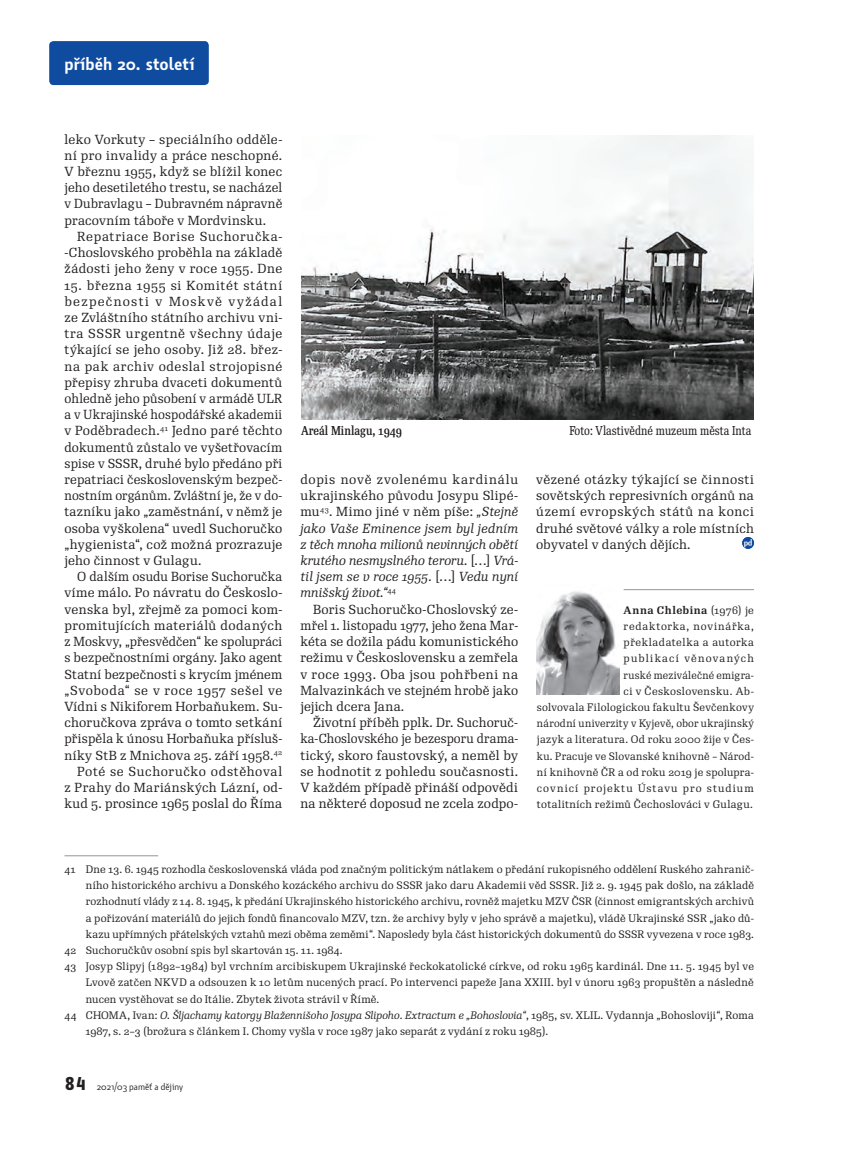
<style>
.page{position:relative;width:860px;height:1150px;background:#fff}
.page>*{position:absolute;margin:0;border:0;box-sizing:border-box;transform-origin:0 0}
.t1{font:600 18px "Botanika Std";color:#fff}
.t2{font:12.75px/16.2px "Re Public Std";letter-spacing:.02em;color:#231f20;text-align:justify}
.t3{font:italic 12.75px/16.2px "Re Public Std";letter-spacing:.01em;color:#231f20;text-align:justify}
.t4{font:12.45px "Re Public Std Cond";color:#231f20}
.t5{font:500 12.45px "Re Public Std Cond";color:#231f20}
.t6{font:10.5px "Re Public Std";letter-spacing:.02em;color:#231f20}
.t7{font:10.5px/16.2px "Re Public Std";letter-spacing:.04em;color:#231f20;text-align:right}
.t8{font:italic 10.5px "Re Public Std";letter-spacing:.005em;color:#231f20}
.t9{font:9.75px "Botanika Std";color:#231f20}
.s1{font-style:normal}
.s2{font-weight:700}
.s3{font-family:"Botanika Mono";font-weight:700;font-size:18px}
</style>
<div class="page">
<div style="left:49px;top:41px;width:160px;height:44px;background:#0f4ca0;border-radius:4px"></div>
<hr style="left:64px;top:855px;width:94px;height:1px;background:#939598">
<img style="left:301px;top:135px;width:452px;height:284px">
<svg style="left:742px;top:537px;width:11px;height:12px"></svg>
<svg style="left:744px;top:539px;width:7px;height:8px"></svg>
<hr style="left:623px;top:589px;width:130px;height:1px;background:#939598">
<img style="left:536px;top:591px;width:83px;height:103px">
<h1 class="t1" style="left:64px;top:51px;width:131px">příběh 20. století</h1>
<p class="t2" style="left:64px;top:131px;width:219px">leko Vorkuty – speciálního odděle&shy;ní pro invalidy a práce neschopné.<br>V březnu 1955, když se blížil konec jeho desetiletého trestu, se nacházel v Dubravlagu – Dubravném nápravně pracovním táboře v Mordvinsku.</p>
<p class="t2" style="left:64px;top:228px;width:219px;text-indent:13px">Repatriace Borise Suchoručka--Choslovského proběhla na základě žádosti jeho ženy v roce 1955. Dne</p>
<p class="t2" style="left:64px;top:277px;width:219px">15. března 1955 si Komitét státní bezpečnosti v Moskvě vyžádal ze Zvláštního státního archivu vni&shy;tra SSSR urgentně všechny údaje týkající se jeho osoby. Již 28. břez&shy;na pak archiv odeslal strojopisné přepisy zhruba dvaceti dokumentů ohledně jeho působení v armádě ULR a v Ukrajinské hospodářské akademii v Poděbradech.<sup>41</sup> Jedno paré těchto dokumentů zůstalo ve vyšetřovacím spise v SSSR, druhé bylo předáno při repatriaci československým bezpeč&shy;nostním orgánům. Zvláštní je, že v do&shy;tazníku jako „zaměstnání, v němž je osoba vyškolena“ uvedl Suchoručko „hygienista“, což možná prozrazuje jeho činnost v Gulagu.</p>
<p class="t2" style="left:64px;top:568px;width:219px;text-align:right">O dalším osudu Borise Suchoručka víme málo. Po návratu do Českoslo&shy;venska byl, zřejmě za pomoci kom&shy;promitujících materiálů dodaných z Moskvy, „přesvědčen“ ke spolupráci s bezpečnostními orgány. Jako agent Statní bezpečnosti s krycím jménem „Svoboda“ se v roce 1957 sešel ve Vídni s Nikiforem Horbaňukem. Su&shy;choručkova zpráva o tomto setkání přispěla k únosu Horbaňuka přísluš&shy;níky StB z Mnichova 25. září 1958.<sup>42<br></sup>Poté se Suchoručko odstěhoval<br>z Prahy do Mariánských Lázní, od&shy;kud 5. prosince 1965 poslal do Říma</p>
<p class="t5" style="left:301px;top:423px;width:102px">Areál Minlagu, 1949</p>
<p class="t4" style="left:569px;top:423px;width:183px">Foto: Vlastivědné muzeum města Inta</p>
<p class="t3" style="left:300px;top:471px;width:219px"><span class="s1">dopis nově zvolenému kardinálu ukrajinského původu Josypu Slipé&shy;mu</span><sup>43</sup><span class="s1">. Mimo jiné v něm píše:</span> „Stejně jako Vaše Eminence jsem byl jedním z těch mnoha milionů nevinných obětí krutého nesmyslného teroru. <span class="s1">[…]</span> Vrá&shy;til jsem se v roce 1955. <span class="s1">[…]</span> Vedu nyní mnišský život.“<sup>44</sup></p>
<p class="t2" style="left:300px;top:601px;width:219px;text-indent:13px">Boris Suchoručko-Choslovský ze&shy;mřel 1. listopadu 1977, jeho žena Mar&shy;kéta se dožila pádu komunistického režimu v Československu a zemřela v roce 1993. Oba jsou pohřbeni na Malvazinkách ve stejném hrobě jako jejich dcera Jana.</p>
<p class="t2" style="left:300px;top:714px;width:219px;text-indent:13px">Životní příběh pplk. Dr. Suchoruč&shy;ka-Choslovského je bezesporu drama&shy;tický, skoro faustovský, a neměl by se hodnotit z pohledu současnosti.<br>V každém případě přináší odpovědi na některé doposud ne zcela zodpo-</p>
<p class="t2" style="left:536px;top:471px;width:219px">vězené otázky týkající se činnosti sovětských represivních orgánů na území evropských států na konci druhé světové války a role místních obyvatel v daných dějích.</p>
<p class="t7" style="left:536px;top:602px;width:218px"><span class="s2">Anna Chlebina</span> (1976) je<br>redaktorka, novinářka,<br>překladatelka a autorka<br>publikací věnovaných<br>ruské meziválečné emigra-<br>ci v Československu. Ab-<br>solvovala Filologickou fakultu Ševčenkovy národní univerzity v Kyjevě, obor ukrajinský jazyk a literatura. Od roku 2000 žije v Čes&shy;ku. Pracuje ve Slovanské knihovně – Národ&shy;ní knihovně ČR a od roku 2019 je spolupra&shy;covnicí projektu Ústavu pro studium totalitních režimů Čechoslováci v Gulagu.</p>
<p class="t6" style="left:64px;top:862px;width:690px">41 Dne 13. 6. 1945 rozhodla československá vláda pod značným politickým nátlakem o předání rukopisného oddělení Ruského zahranič-</p>
<p class="t6" style="left:86px;top:878px;width:669px">ního historického archivu a Donského kozáckého archivu do SSSR jako daru Akademii věd SSSR. Již 2. 9. 1945 pak došlo, na základě</p>
<p class="t6" style="left:86px;top:895px;width:669px">rozhodnutí vlády z 14. 8. 1945, k předání Ukrajinského historického archivu, rovněž majetku MZV ČSR (činnost emigrantských archivů</p>
<p class="t6" style="left:86px;top:911px;width:669px">a pořizování materiálů do jejich fondů financovalo MZV, tzn. že archivy byly v jeho správě a majetku), vládě Ukrajinské SSR „jako dů-</p>
<p class="t6" style="left:86px;top:927px;width:669px">kazu upřímných přátelských vztahů mezi oběma zeměmi“. Naposledy byla část historických dokumentů do SSSR vyvezena v roce 1983.</p>
<p class="t6" style="left:64px;top:943px;width:279px">42 Suchoručkův osobní spis byl skartován 15. 11. 1984.</p>
<p class="t6" style="left:64px;top:959px;width:690px">43 Josyp Slipyj (1892–1984) byl vrchním arcibiskupem Ukrajinské řeckokatolické církve, od roku 1965 kardinál. Dne 11. 5. 1945 byl ve</p>
<p class="t6" style="left:86px;top:976px;width:669px">Lvově zatčen NKVD a odsouzen k 10 letům nucených prací. Po intervenci papeže Jana XXIII. byl v únoru 1963 propuštěn a následně</p>
<p class="t6" style="left:86px;top:992px;width:295px">nucen vystěhovat se do Itálie. Zbytek života strávil v Římě.</p>
<p class="t8" style="left:64px;top:1008px;width:690px"><span class="s1">44 CHOMA, Ivan:</span> O. Šljachamy katorgy Blažennišoho Josypa Slipoho<span class="s1">.</span> Extractum e „Bohoslovia“<span class="s1">, 1985, sv. XLIL. Vydannja „Bohosloviji“, Roma</span></p>
<p class="t6" style="left:86px;top:1024px;width:463px">1987, s. 2–3 (brožura s článkem I. Chomy vyšla v roce 1987 jako separát z vydání z roku 1985).</p>
<p class="t9" style="left:64px;top:1080px;width:120px"><span class="s3">84</span> 2021/03 paměť a dějiny</p>
</div>
